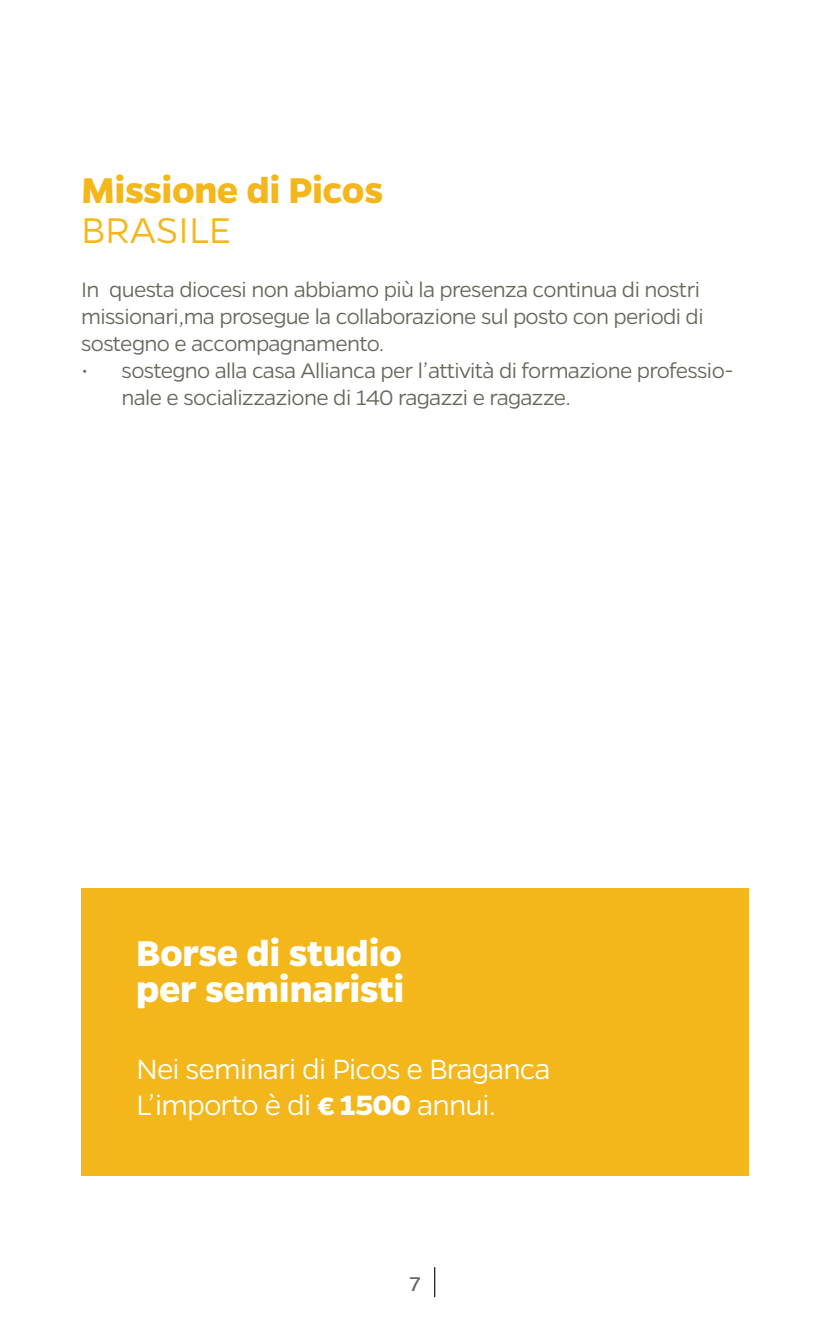
<style>
.page{position:relative;width:830px;height:1340px;background:#fff}
.page>*{position:absolute;margin:0;border:0;box-sizing:border-box;transform-origin:0 0}
.t1{font:700 40.5px/36px "Gentona";letter-spacing:-.01em;color:#fff}
.t2{font:700 40.5px "Gentona";letter-spacing:-.01em;color:#f3b71b}
.t3{font:300 40.5px "Gentona";color:#f3b71b}
.t4{font:300 31.5px/36px "Gentona";letter-spacing:-.025em;color:#fff}
.t5{font:300 23.62px/27px "Gentona";letter-spacing:-.03em;color:#68675e}
.t6{font:22.5px "Gentona";color:#68675e}
.s1{font-weight:700}
</style>
<div class="page">
<hr style="left:434px;top:1267px;width:1px;height:30px;background:#000">
<div style="left:81px;top:888px;width:667px;height:287px;background:#f3b71b"></div>
<h1 class="t2" style="left:81px;top:166px;width:304px">Missione di Picos</h1>
<h1 class="t3" style="left:81px;top:208px;width:152px">BRASILE</h1>
<p class="t5" style="left:81px;top:276px;width:623px">In questa diocesi non abbiamo più la presenza continua di nostri missionari,ma prosegue la collaborazione sul posto con periodi di sostegno e accompagnamento.</p>
<p class="t5" style="left:121px;top:357px;width:613px;text-indent:-40px">• sostegno alla casa Allianca per l’attività di formazione professio&shy;nale e socializzazione di 140 ragazzi e ragazze.</p>
<h1 class="t1" style="left:136px;top:934px;width:269px">Borse di studio per seminaristi</h1>
<h2 class="t4" style="left:136px;top:1050px;width:415px">Nei seminari di Picos e Braganca<br>L’importo è di <span class="s1">€ 1500</span> annui.</h2>
<p class="t6" style="left:409px;top:1271px;width:12px">7</p>
</div>
